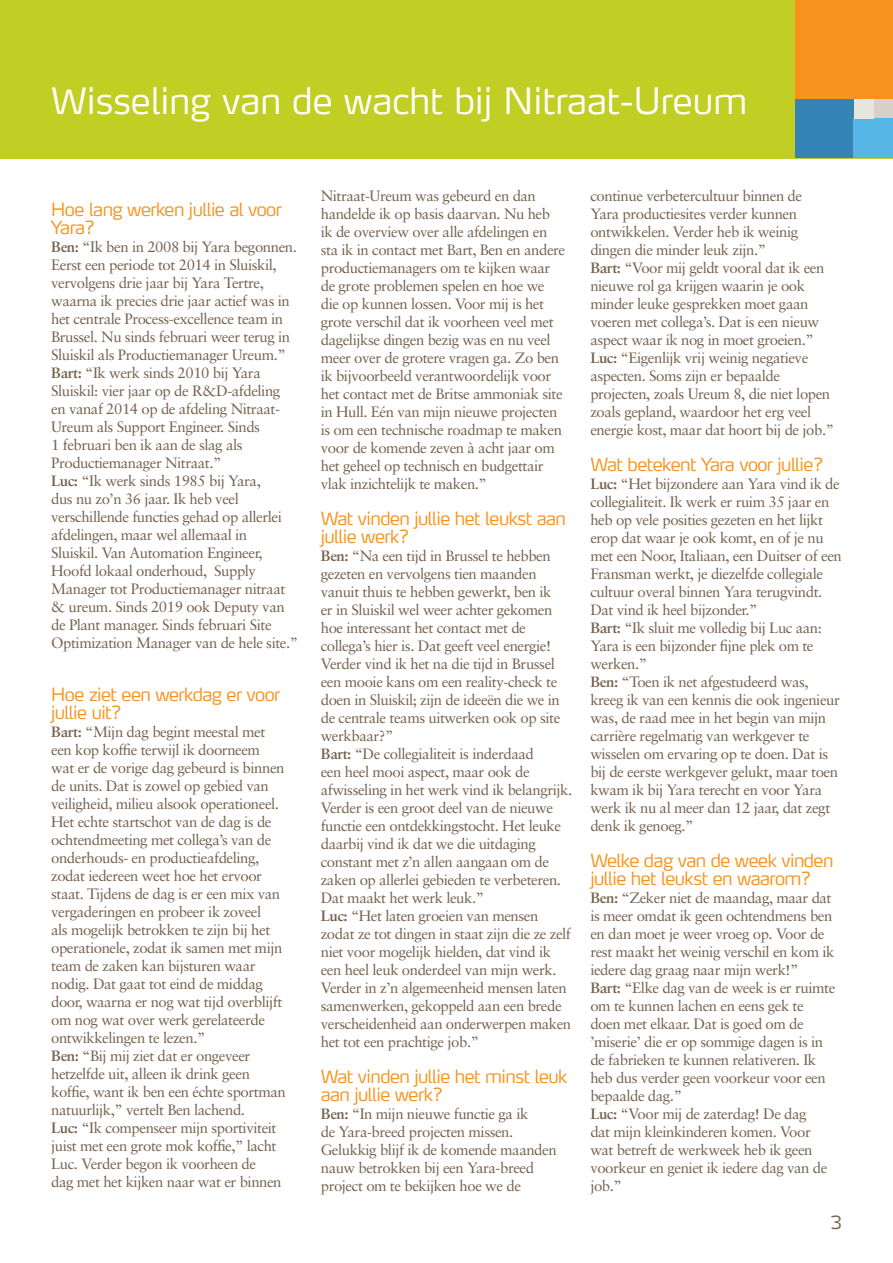
<style>
.page{position:relative;width:893px;height:1263px;background:#fff}
.page>*{position:absolute;margin:0;border:0;box-sizing:border-box;transform-origin:0 0}
.Kop_1{font:300 36px "Max LF";color:#fff}
.tussenkop{font:300 18px/18px "Max LF";letter-spacing:-.03em;color:#f7931d}
.t1{font:300 18px "Max LF";color:#75614d}
.broodtekst{font:15px/18px "Sabon";letter-spacing:-.03em;color:#75614d}
.s1{font-weight:700}
</style>
<div class="page">
<div style="left:0;top:0;width:893px;height:159px;background:#c1ce23"></div>
<div style="left:873px;top:99px;width:20px;height:19px;background:#d8d0c9"></div>
<div style="left:795px;top:99px;width:59px;height:58px;background:#3684b6"></div>
<div style="left:795px;top:0;width:98px;height:99px;background:#f7931d"></div>
<div style="left:854px;top:118px;width:39px;height:39px;background:#56b7e7"></div>
<div style="left:854px;top:99px;width:19px;height:19px;background:#e7e6de"></div>
<p class="Kop_1" style="left:51px;top:78px;width:698px">Wisseling van de wacht bij Nitraat-Ureum</p>
<p class="tussenkop" style="left:51px;top:200px;width:232px">Hoe lang werken jullie al voor<br>Yara?</p>
<p class="broodtekst" style="left:51px;top:238px;width:247px"><span class="s1">Ben:</span> “Ik ben in 2008 bij Yara begonnen.<br>Eerst een periode tot 2014 in Sluiskil, vervolgens drie jaar bij Yara Tertre, waarna ik precies drie jaar actief was in het centrale Process-excellence team in Brussel. Nu sinds februari weer terug in Sluiskil als Productiemanager Ureum.”</p>
<p class="broodtekst" style="left:51px;top:364px;width:231px"><span class="s1">Bart:</span> “Ik werk sinds 2010 bij Yara Sluiskil: vier jaar op de R&amp;D-afdeling en vanaf 2014 op de afdeling Nitraat-Ureum als Support Engineer. Sinds<br>1 februari ben ik aan de slag als Productiemanager Nitraat.”</p>
<p class="broodtekst" style="left:51px;top:472px;width:249px"><span class="s1">Luc:</span> “Ik werk sinds 1985 bij Yara,<br>dus nu zo’n 36 jaar. Ik heb veel verschillende functies gehad op allerlei afdelingen, maar wel allemaal in<br>Sluiskil. Van Automation Engineer, Hoofd lokaal onderhoud, Supply Manager tot Productiemanager nitraat &amp; ureum. Sinds 2019 ook Deputy van de Plant manager. Sinds februari Site Optimization Manager van de hele site.”</p>
<p class="tussenkop" style="left:51px;top:685px;width:231px">Hoe ziet een werkdag er voor jullie uit?</p>
<p class="broodtekst" style="left:51px;top:722px;width:235px"><span class="s1">Bart:</span> “Mijn dag begint meestal met een kop koffie terwijl ik doorneem wat er de vorige dag gebeurd is binnen de units. Dat is zowel op gebied van veiligheid, milieu alsook operationeel.<br>Het echte startschot van de dag is de ochtendmeeting met collega’s van de onderhouds- en productieafdeling, zodat iedereen weet hoe het ervoor staat. Tijdens de dag is er een mix van vergaderingen en probeer ik zoveel<br>als mogelijk betrokken te zijn bij het operationele, zodat ik samen met mijn team de zaken kan bijsturen waar nodig. Dat gaat tot eind de middag door, waarna er nog wat tijd overblijft om nog wat over werk gerelateerde ontwikkelingen te lezen.”</p>
<p class="broodtekst" style="left:51px;top:1046px;width:236px"><span class="s1">Ben:</span> “Bij mij ziet dat er ongeveer hetzelfde uit, alleen ik drink geen koffie, want ik ben een échte sportman natuurlijk,” vertelt Ben lachend.</p>
<p class="broodtekst" style="left:51px;top:1118px;width:232px"><span class="s1">Luc:</span> “Ik compenseer mijn sportiviteit juist met een grote mok koffie,” lacht Luc. Verder begon ik voorheen de dag met het kijken naar wat er binnen</p>
<p class="broodtekst" style="left:321px;top:186px;width:246px">Nitraat-Ureum was gebeurd en dan handelde ik op basis daarvan. Nu heb ik de overview over alle afdelingen en sta ik in contact met Bart, Ben en andere productiemanagers om te kijken waar de grote problemen spelen en hoe we die op kunnen lossen. Voor mij is het grote verschil dat ik voorheen veel met dagelijkse dingen bezig was en nu veel meer over de grotere vragen ga. Zo ben ik bijvoorbeeld verantwoordelijk voor het contact met de Britse ammoniak site in Hull. Eén van mijn nieuwe projecten is om een technische roadmap te maken voor de komende zeven à acht jaar om het geheel op technisch en budgettair vlak inzichtelijk te maken.”</p>
<p class="tussenkop" style="left:321px;top:509px;width:247px">Wat vinden jullie het leukst aan jullie werk?</p>
<p class="broodtekst" style="left:321px;top:546px;width:241px"><span class="s1">Ben:</span> “Na een tijd in Brussel te hebben gezeten en vervolgens tien maanden vanuit thuis te hebben gewerkt, ben ik er in Sluiskil wel weer achter gekomen hoe interessant het contact met de collega’s hier is. Dat geeft veel energie!<br>Verder vind ik het na die tijd in Brussel een mooie kans om een reality-check te doen in Sluiskil; zijn de ideeën die we in de centrale teams uitwerken ook op site werkbaar?”</p>
<p class="broodtekst" style="left:321px;top:744px;width:253px"><span class="s1">Bart:</span> “De collegialiteit is inderdaad<br>een heel mooi aspect, maar ook de afwisseling in het werk vind ik belangrijk.<br>Verder is een groot deel van de nieuwe functie een ontdekkingstocht. Het leuke daarbij vind ik dat we die uitdaging constant met z’n allen aangaan om de zaken op allerlei gebieden te verbeteren.<br>Dat maakt het werk leuk.”</p>
<p class="broodtekst" style="left:321px;top:906px;width:252px"><span class="s1">Luc:</span> “Het laten groeien van mensen zodat ze tot dingen in staat zijn die ze zelf niet voor mogelijk hielden, dat vind ik een heel leuk onderdeel van mijn werk.<br>Verder in z’n algemeenheid mensen laten samenwerken, gekoppeld aan een brede verscheidenheid aan onderwerpen maken het tot een prachtige job.”</p>
<p class="tussenkop" style="left:321px;top:1067px;width:248px">Wat vinden jullie het minst leuk aan jullie werk?</p>
<p class="broodtekst" style="left:321px;top:1104px;width:237px"><span class="s1">Ben:</span> “In mijn nieuwe functie ga ik<br>de Yara-breed projecten missen.<br>Gelukkig blijf ik de komende maanden nauw betrokken bij een Yara-breed project om te bekijken hoe we de</p>
<p class="broodtekst" style="left:590px;top:186px;width:213px">continue verbetercultuur binnen de Yara productiesites verder kunnen ontwikkelen. Verder heb ik weinig dingen die minder leuk zijn.”</p>
<p class="broodtekst" style="left:590px;top:258px;width:236px"><span class="s1">Bart:</span> “Voor mij geldt vooral dat ik een nieuwe rol ga krijgen waarin je ook minder leuke gesprekken moet gaan voeren met collega’s. Dat is een nieuw aspect waar ik nog in moet groeien.”</p>
<p class="broodtekst" style="left:590px;top:348px;width:245px"><span class="s1">Luc:</span> “Eigenlijk vrij weinig negatieve aspecten. Soms zijn er bepaalde projecten, zoals Ureum 8, die niet lopen zoals gepland, waardoor het erg veel energie kost, maar dat hoort bij de job.”</p>
<p class="tussenkop" style="left:590px;top:455px;width:235px">Wat betekent Yara voor jullie?</p>
<p class="broodtekst" style="left:590px;top:474px;width:253px"><span class="s1">Luc:</span> “Het bijzondere aan Yara vind ik de collegialiteit. Ik werk er ruim 35 jaar en heb op vele posities gezeten en het lijkt erop dat waar je ook komt, en of je nu met een Noor, Italiaan, een Duitser of een Fransman werkt, je diezelfde collegiale cultuur overal binnen Yara terugvindt.<br>Dat vind ik heel bijzonder.”</p>
<p class="broodtekst" style="left:590px;top:618px;width:233px"><span class="s1">Bart:</span> “Ik sluit me volledig bij Luc aan:<br>Yara is een bijzonder fijne plek om te werken.”</p>
<p class="broodtekst" style="left:590px;top:672px;width:251px"><span class="s1">Ben:</span> “Toen ik net afgestudeerd was, kreeg ik van een kennis die ook ingenieur was, de raad mee in het begin van mijn carrière regelmatig van werkgever te wisselen om ervaring op te doen. Dat is bij de eerste werkgever gelukt, maar toen kwam ik bij Yara terecht en voor Yara werk ik nu al meer dan 12 jaar, dat zegt denk ik genoeg.”</p>
<p class="tussenkop" style="left:590px;top:851px;width:245px">Welke dag van de week vinden jullie het leukst en waarom?</p>
<p class="broodtekst" style="left:590px;top:888px;width:246px"><span class="s1">Ben:</span> “Zeker niet de maandag, maar dat is meer omdat ik geen ochtendmens ben en dan moet je weer vroeg op. Voor de rest maakt het weinig verschil en kom ik iedere dag graag naar mijn werk!”</p>
<p class="broodtekst" style="left:590px;top:978px;width:246px"><span class="s1">Bart:</span> “Elke dag van de week is er ruimte om te kunnen lachen en eens gek te doen met elkaar. Dat is goed om de ’miserie’ die er op sommige dagen is in de fabrieken te kunnen relativeren. Ik heb dus verder geen voorkeur voor een bepaalde dag.”</p>
<p class="broodtekst" style="left:590px;top:1104px;width:239px"><span class="s1">Luc:</span> “Voor mij de zaterdag! De dag dat mijn kleinkinderen komen. Voor wat betreft de werkweek heb ik geen voorkeur en geniet ik iedere dag van de job.”</p>
<p class="t1" style="left:830px;top:1211px;width:13px">3</p>
</div>
